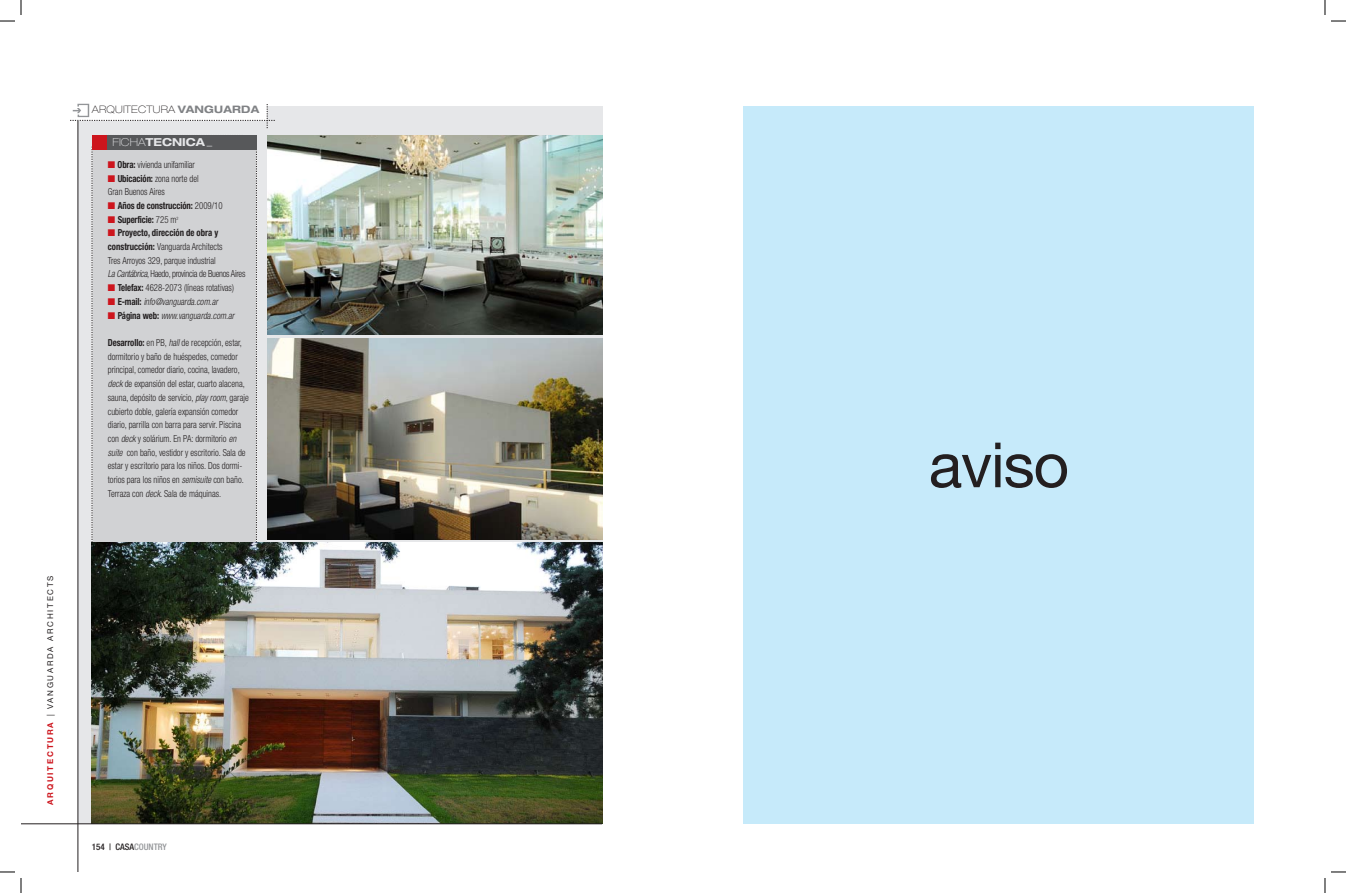
<style>
.page{position:relative;width:1346px;height:893px;background:#fff}
.page>*{position:absolute;margin:0;border:0;box-sizing:border-box;transform-origin:0 0}
.t1{font:62.4px "Helvetica Neue LT Std";color:#231f20}
.Titulo_Ficha_Tec{font:700 expanded 11px "Helvetica Neue LT Std";color:#e6e7e9}
.Seccion_CC{font:100 expanded 10.3px "Helvetica Neue LT Std";letter-spacing:.02em;color:#231f20}
.Text_Ficha_tecni{font:300 condensed 9.7px/13.7px "Helvetica Neue LT Std";color:#231f20;scale:.9 1}
.Text_Ficha_tecni-2{font:700 condensed 9.7px "Helvetica Neue LT Std";letter-spacing:-.01em;color:#231f20;scale:.9 1}
.Text_Ficha_tecni-3{font:italic 300 condensed 9.7px "Helvetica Neue LT Std";color:#231f20;scale:.9 1}
.Text_Ficha_tecni-4{font:300 condensed 9.7px "Helvetica Neue LT Std";letter-spacing:-.03em;color:#231f20;scale:.9 1}
.Foliacion{font:500 condensed 9px "Helvetica Neue LT Std";color:#231f20}
.Volanta_vertical{font:8px "Helvetica Neue LT Std";letter-spacing:.215em;color:#231f20}
.s1{font-weight:700;color:#cd151d}
.s2{font-weight:700;color:#808285}
.s3{font-weight:100}
.s4{color:#cd151d}
.s5{font-weight:700}
.s6{font-weight:300}
.s7{font-style:italic}
.s8{font-weight:700;font-style:normal}
.s9{color:#939598}
</style>
<div class="page">
<div style="left:78px;top:106px;width:524px;height:717px;background:#e6e7e9"></div>
<hr style="left:78px;top:120px;width:1px;height:751px;background:#231f20">
<div style="left:92px;top:135px;width:165px;height:408px;background:#d1d2d4"></div>
<div style="left:92px;top:135px;width:164px;height:14px;background:#57585a"></div>
<div style="left:92px;top:135px;width:14px;height:14px;background:#cd151d"></div>
<svg style="left:70px;top:104px;width:205px;height:24px"></svg>
<div style="left:744px;top:106px;width:510px;height:717px;background:#c6eafa"></div>
<img style="left:92px;top:543px;width:510px;height:280px">
<img style="left:267px;top:338px;width:335px;height:201px">
<img style="left:267px;top:135px;width:335px;height:199px">
<hr style="left:21px;top:823px;width:581px;height:1px;background:#231f20">
<svg style="left:0;top:0;width:22px;height:22px"></svg>
<svg style="left:0;top:871px;width:22px;height:21px"></svg>
<svg style="left:1324px;top:0;width:22px;height:22px"></svg>
<svg style="left:1324px;top:871px;width:22px;height:21px"></svg>
<p class="Volanta_vertical" style="left:46px;top:804px;width:230px;rotate:-90deg"><span class="s1">ARQUITECTURA</span> | Vanguarda Architects</p>
<p class="Seccion_CC" style="left:92px;top:104px;width:169px">ARQUITECTURA <span class="s2">VANGUARDA</span></p>
<p class="Titulo_Ficha_Tec" style="left:113px;top:135px;width:101px"><span class="s3">Ficha</span>TECNICA_</p>
<p class="Text_Ficha_tecni" style="left:108px;top:157px;width:98px"><span class="s4">■</span> <span class="s5">Obra:</span> vivienda unifamiliar</p>
<p class="Text_Ficha_tecni" style="left:108px;top:171px;width:102px"><span class="s4">■</span> <span class="s5">Ubicación:</span> zona norte del</p>
<p class="Text_Ficha_tecni" style="left:108px;top:185px;width:65px">Gran Buenos Aires</p>
<p class="Text_Ficha_tecni-2" style="left:108px;top:199px;width:129px"><span class="s4">■</span> Años de construcción: <span class="s6">2009/10</span></p>
<p class="Text_Ficha_tecni-2" style="left:108px;top:213px;width:80px"><span class="s4">■</span> Superficie: <span class="s6">725 m</span><sup>2</sup></p>
<p class="Text_Ficha_tecni-2" style="left:108px;top:227px;width:124px"><span class="s4">■</span> Proyecto, dirección de obra y</p>
<p class="Text_Ficha_tecni" style="left:108px;top:240px;width:129px"><span class="s5">construcción:</span> Vanguarda Architects</p>
<p class="Text_Ficha_tecni" style="left:108px;top:253px;width:122px">Tres Arroyos 329, parque industrial</p>
<p class="Text_Ficha_tecni-4" style="left:108px;top:268px;width:154px"><span class="s7">La Cantábrica</span>, Haedo, provincia de Buenos Aires</p>
<p class="Text_Ficha_tecni" style="left:108px;top:281px;width:142px"><span class="s4">■</span> <span class="s5">Telefax:</span> 4628-2073 (líneas rotativas)</p>
<p class="Text_Ficha_tecni-3" style="left:108px;top:296px;width:124px"><span class="s4">■</span> <span class="s8">E-mail:</span> info@vanguarda.com.ar</p>
<p class="Text_Ficha_tecni-3" style="left:108px;top:309px;width:142px"><span class="s4">■</span> <span class="s8">Página web:</span> www.vanguarda.com.ar</p>
<p class="Text_Ficha_tecni" style="left:108px;top:335px;width:158px"><span class="s5">Desarrollo:</span> en PB, <span class="s7">hall</span> de recepción, estar, dormitorio y baño de huéspedes, comedor principal, comedor diario, cocina, lavadero, <span class="s7">deck</span> de expansión del estar, cuarto alacena, sauna, depósito de servicio, <span class="s7">play room</span>, garaje cubierto doble, galería expansión comedor diario, parrilla con barra para servir. Piscina con <span class="s7">deck</span> y solárium. En PA: dormitorio <span class="s7">en suite</span> con baño, vestidor y escritorio. Sala de estar y escritorio para los niños. Dos dormi&shy;torios para los niños en <span class="s7">semisuite</span> con baño.<br>Terraza con <span class="s7">deck</span>. Sala de máquinas.</p>
<p class="Foliacion" style="left:92px;top:840px;width:77px">154 | CASA<span class="s9">COUNTRY</span></p>
<h1 class="t1" style="left:929px;top:427px;width:142px">aviso</h1>
</div>
